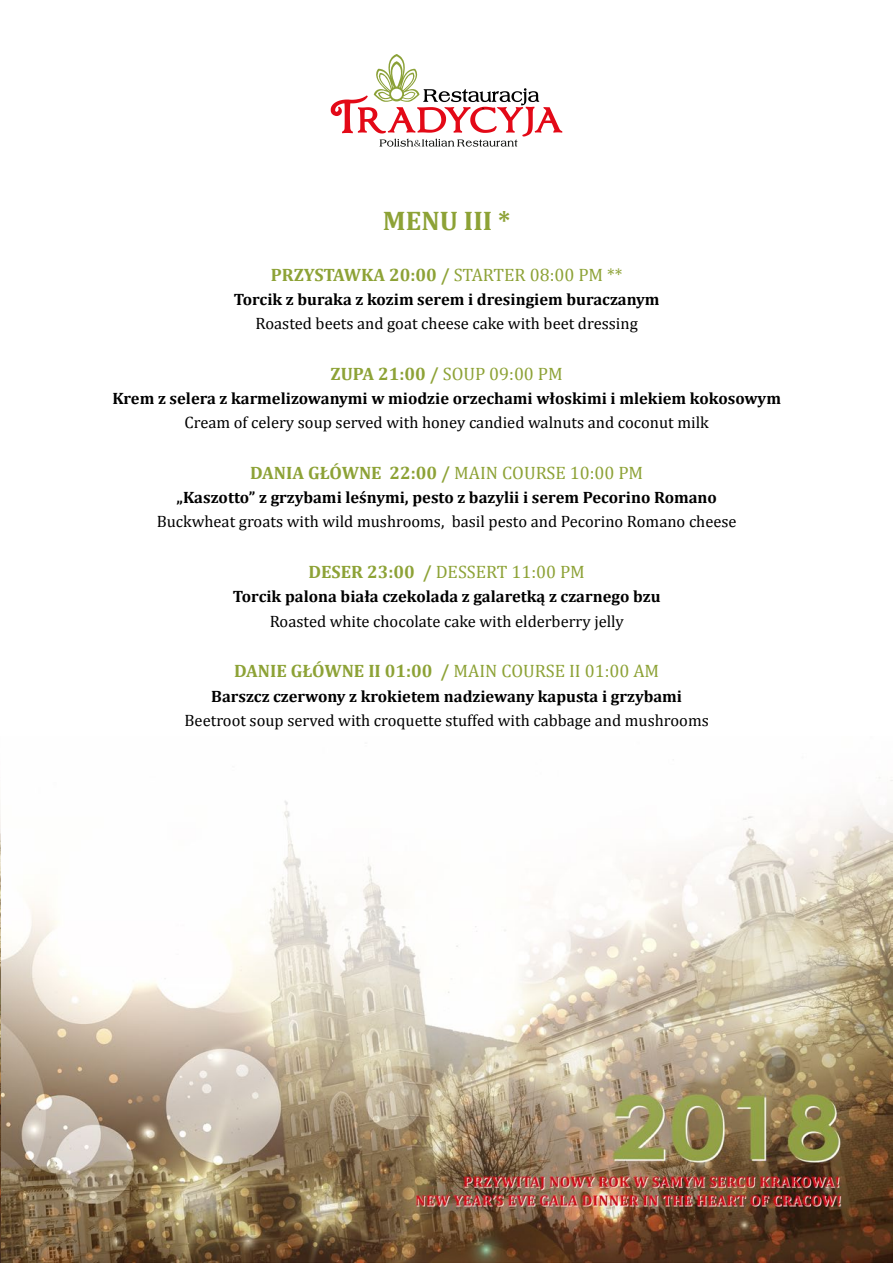
<style>
.page{position:relative;width:893px;height:1263px;background:#fff}
.page>*{position:absolute;margin:0;border:0;box-sizing:border-box;transform-origin:0 0}
.t1{font:700 27px "Cambria";color:#8da236}
.t2{font:700 18px "Cambria";color:#8da236}
.t3{font:18px "Cambria";color:#8da236}
.t4{font:16.5px "Cambria";color:#000}
.t5{font:700 16.5px "Cambria";color:#000}
.s1{font-weight:400}
.s2{font-weight:700}
</style>
<div class="page">
<img style="left:0;top:777px;width:893px;height:486px">
<svg style="left:331px;top:54px;width:231px;height:93px"></svg>
<h1 class="t1" style="left:383px;top:202px;width:129px">MENU III *</h1>
<p class="t2" style="left:271px;top:263px;width:353px">PRZYSTAWKA 20:00 / <span class="s1">STARTER 08:00 PM **</span></p>
<p class="t5" style="left:234px;top:288px;width:427px">Torcik z buraka z kozim serem i dresingiem buraczanym</p>
<p class="t4" style="left:255px;top:314px;width:384px">Roasted beets and goat cheese cake with beet dressing</p>
<p class="t3" style="left:331px;top:364px;width:234px"><span class="s2">ZUPA 21:00 /</span> SOUP 09:00 PM</p>
<p class="t5" style="left:112px;top:387px;width:670px">Krem z selera z karmelizowanymi w miodzie orzechami włoskimi i mlekiem kokosowym</p>
<p class="t4" style="left:185px;top:413px;width:526px">Cream of celery soup served with honey candied walnuts and coconut milk</p>
<p class="t2" style="left:250px;top:461px;width:395px">DANIA GŁÓWNE 22:00 / <span class="s1">MAIN COURSE 10:00 PM</span></p>
<p class="t5" style="left:176px;top:486px;width:542px">„Kaszotto” z grzybami leśnymi, pesto z bazylii i serem Pecorino Romano</p>
<p class="t4" style="left:157px;top:512px;width:581px">Buckwheat groats with wild mushrooms, basil pesto and Pecorino Romano cheese</p>
<p class="t3" style="left:308px;top:562px;width:278px"><span class="s2">DESER 23:00 /</span> DESSERT 11:00 PM</p>
<p class="t5" style="left:233px;top:585px;width:429px">Torcik palona biała czekolada z galaretką z czarnego bzu</p>
<p class="t4" style="left:270px;top:611px;width:355px">Roasted white chocolate cake with elderberry jelly</p>
<p class="t2" style="left:234px;top:659px;width:427px">DANIE GŁÓWNE II 01:00 / <span class="s1">MAIN COURSE II 01:00 AM</span></p>
<p class="t5" style="left:211px;top:684px;width:472px">Barszcz czerwony z krokietem nadziewany kapusta i grzybami</p>
<p class="t4" style="left:185px;top:710px;width:526px">Beetroot soup served with croquette stuffed with cabbage and mushrooms</p>
</div>
